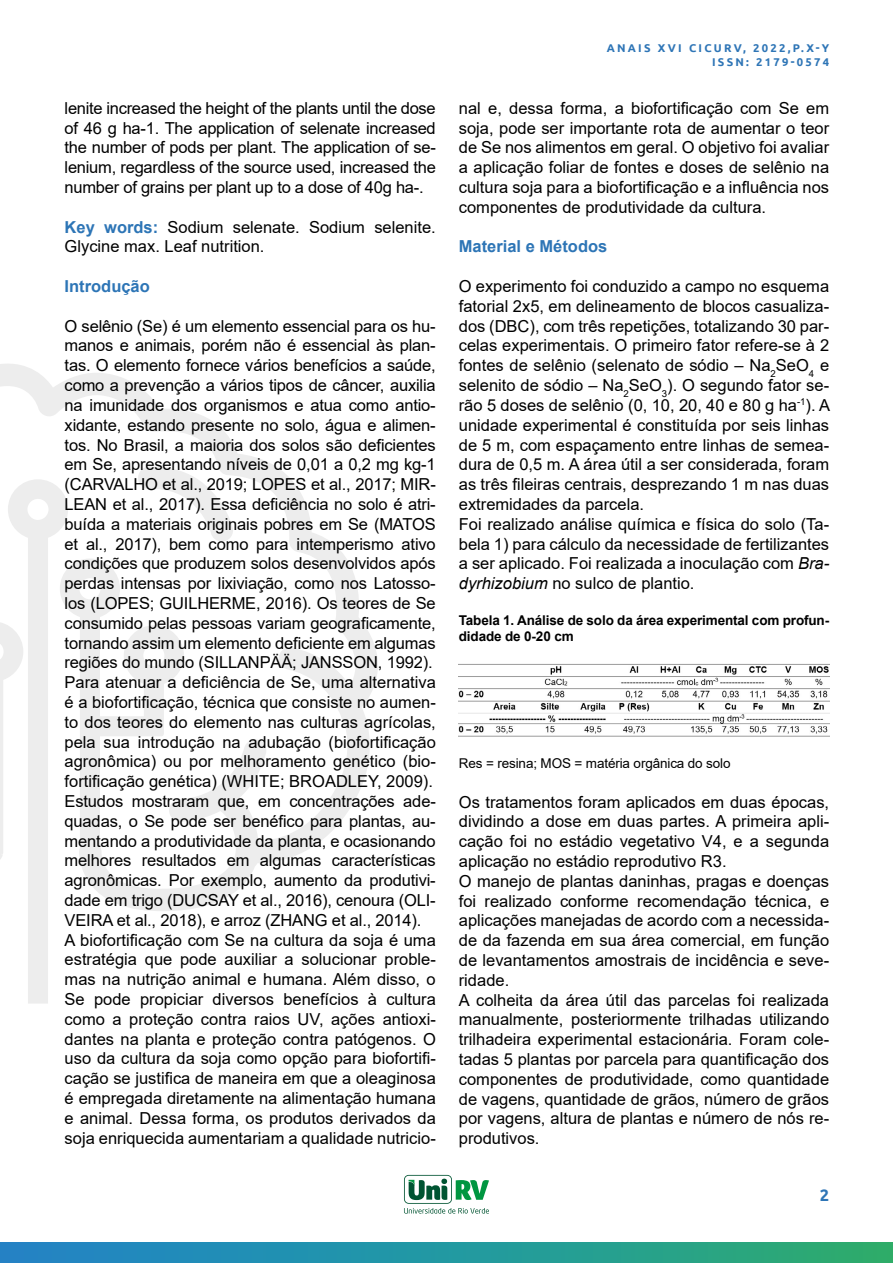
<style>
.page{position:relative;width:893px;height:1263px;background:#fff}
.page>*{position:absolute;margin:0;border:0;box-sizing:border-box;transform-origin:0 0}
.t1{font:16.5px/19.8px "Arial";color:#000}
.t2{font:700 16.5px "Arial";color:#2d75b6}
.t3{font:700 16.5px "Ubuntu";color:#2e75b6}
.t4{font:700 13.5px/16.2px "Arial";letter-spacing:-.01em;color:#000}
.t5{font:13.5px "Arial";letter-spacing:-.01em;color:#000}
.t6{font:700 11.25px/13.5px "Ubuntu";letter-spacing:.2em;color:#2e75b6;text-align:right}
.s1{font-weight:700;color:#2d75b6}
.s2{font-style:italic}
</style>
<div class="page">
<div style="left:0;top:1242px;width:893px;height:21px;background:linear-gradient(to right,#1f83cd,#2bad70)"></div>
<div style="left:28px;top:911px;width:20px;height:92px;background:#ededed"></div>
<svg style="left:0;top:364px;width:378px;height:547px"></svg>
<svg style="left:138px;top:464px;width:95px;height:78px"></svg>
<svg style="left:404px;top:1175px;width:85px;height:38px"></svg>
<img style="left:459px;top:664px;width:370px;height:73px">
<p class="t1" style="left:65px;top:98px;width:373px;text-align:justify">lenite increased the height of the plants until the dose of 46 g ha-1. The application of selenate increased the number of pods per plant. The application of se&shy;lenium, regardless of the source used, increased the number of grains per plant up to a dose of 40g ha-.</p>
<p class="t1" style="left:65px;top:217px;width:373px"><span class="s1">Key words:</span> Sodium selenate. Sodium selenite.<br>Glycine max. Leaf nutrition.</p>
<p class="t2" style="left:65px;top:275px;width:87px">Introdução</p>
<p class="t1" style="left:65px;top:316px;width:373px">O selênio (Se) é um elemento essencial para os hu&shy;manos e animais, porém não é essencial às plan&shy;tas. O elemento fornece vários benefícios a saúde, como a prevenção a vários tipos de câncer, auxilia na imunidade dos organismos e atua como antio&shy;xidante, estando presente no solo, água e alimen&shy;tos. No Brasil, a maioria dos solos são deficientes em Se, apresentando níveis de 0,01 a 0,2 mg kg-1 (CARVALHO et al., 2019; LOPES et al., 2017; MIR-LEAN et al., 2017). Essa deficiência no solo é atri&shy;buída a materiais originais pobres em Se (MATOS et al., 2017), bem como para intemperismo ativo condições que produzem solos desenvolvidos após perdas intensas por lixiviação, como nos Latosso&shy;los (LOPES; GUILHERME, 2016). Os teores de Se consumido pelas pessoas variam geograficamente, tornando assim um elemento deficiente em algumas regiões do mundo (SILLANPÄÄ; JANSSON, 1992).<br>Para atenuar a deficiência de Se, uma alternativa é a biofortificação, técnica que consiste no aumen&shy;to dos teores do elemento nas culturas agrícolas, pela sua introdução na adubação (biofortificação agronômica) ou por melhoramento genético (bio&shy;fortificação genética) (WHITE; BROADLEY, 2009).<br>Estudos mostraram que, em concentrações ade&shy;quadas, o Se pode ser benéfico para plantas, au&shy;mentando a produtividade da planta, e ocasionando melhores resultados em algumas características agronômicas. Por exemplo, aumento da produtivi&shy;dade em trigo (DUCSAY et al., 2016), cenoura (OLI-VEIRA et al., 2018), e arroz (ZHANG et al., 2014).<br>A biofortificação com Se na cultura da soja é uma estratégia que pode auxiliar a solucionar proble&shy;mas na nutrição animal e humana. Além disso, o Se pode propiciar diversos benefícios à cultura como a proteção contra raios UV, ações antioxi&shy;dantes na planta e proteção contra patógenos. O uso da cultura da soja como opção para biofortifi&shy;cação se justifica de maneira em que a oleaginosa é empregada diretamente na alimentação humana e animal. Dessa forma, os produtos derivados da soja enriquecida aumentariam a qualidade nutricio-</p>
<p class="t6" style="left:607px;top:41px;width:224px">ANAIS XVI CICURV, 2022,P.X-Y<br>ISSN: 2179-0574</p>
<p class="t1" style="left:459px;top:98px;width:372px;text-align:justify">nal e, dessa forma, a biofortificação com Se em soja, pode ser importante rota de aumentar o teor de Se nos alimentos em geral. O objetivo foi avaliar a aplicação foliar de fontes e doses de selênio na cultura soja para a biofortificação e a influência nos componentes de produtividade da cultura.</p>
<p class="t2" style="left:459px;top:235px;width:150px">Material e Métodos</p>
<p class="t1" style="left:459px;top:276px;width:373px">O experimento foi conduzido a campo no esquema fatorial 2x5, em delineamento de blocos casualiza&shy;dos (DBC), com três repetições, totalizando 30 par&shy;celas experimentais. O primeiro fator refere-se à 2 fontes de selênio (selenato de sódio – Na<sub>2</sub>SeO<sub>4</sub> e selenito de sódio – Na<sub>2</sub>SeO<sub>3</sub>). O segundo fator se&shy;rão 5 doses de selênio (0, 10, 20, 40 e 80 g ha<sup>-1</sup>). A unidade experimental é constituída por seis linhas de 5 m, com espaçamento entre linhas de semea&shy;dura de 0,5 m. A área útil a ser considerada, foram as três fileiras centrais, desprezando 1 m nas duas extremidades da parcela.<br>Foi realizado análise química e física do solo (Ta&shy;bela 1) para cálculo da necessidade de fertilizantes a ser aplicado. Foi realizada a inoculação com <span class="s2">Bra&shy;dyrhizobium</span> no sulco de plantio.</p>
<p class="t4" style="left:459px;top:612px;width:372px">Tabela 1. Análise de solo da área experimental com profun&shy;didade de 0-20 cm</p>
<p class="t5" style="left:459px;top:754px;width:273px">Res = resina; MOS = matéria orgânica do solo</p>
<p class="t1" style="left:459px;top:792px;width:372px">Os tratamentos foram aplicados em duas épocas, dividindo a dose em duas partes. A primeira apli&shy;cação foi no estádio vegetativo V4, e a segunda aplicação no estádio reprodutivo R3.<br>O manejo de plantas daninhas, pragas e doenças foi realizado conforme recomendação técnica, e aplicações manejadas de acordo com a necessida&shy;de da fazenda em sua área comercial, em função de levantamentos amostrais de incidência e seve&shy;ridade.<br>A colheita da área útil das parcelas foi realizada manualmente, posteriormente trilhadas utilizando trilhadeira experimental estacionária. Foram cole&shy;tadas 5 plantas por parcela para quantificação dos componentes de produtividade, como quantidade de vagens, quantidade de grãos, número de grãos por vagens, altura de plantas e número de nós re&shy;produtivos.</p>
<p class="t3" style="left:820px;top:1185px;width:11px">2</p>
</div>
